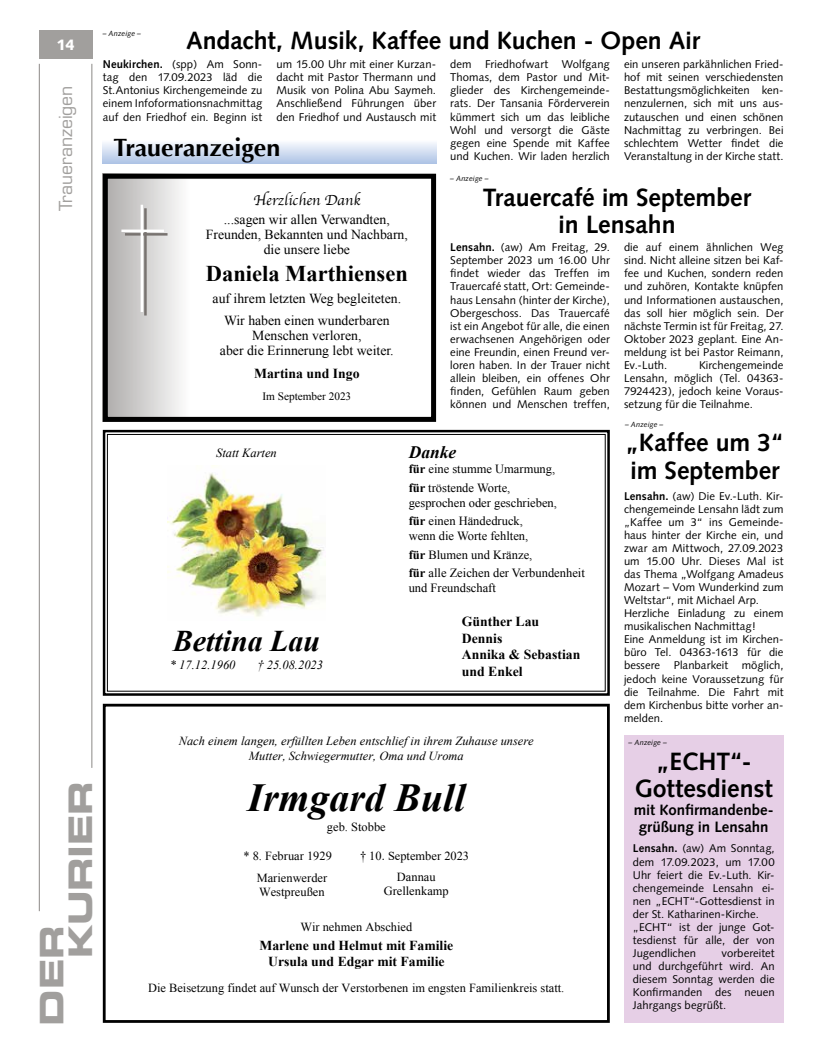
<style>
.page{position:relative;width:819px;height:1053px;background:#fff}
.page>*{position:absolute;margin:0;border:0;box-sizing:border-box;transform-origin:0 0}
.t1{font:italic 700 39.75px "Times New Roman";color:#000}
.t2{font:32.5px/28.9px "Eurostile LT Std Bold Ex 2";letter-spacing:-.01em;color:#a19f9d}
.t3{font:italic 700 30px "Times New Roman";color:#000}
.t4{font:700 25px/27.5px "Syntax LT Std";letter-spacing:-.005em;color:#000;text-align:center}
.t5{font:700 25px "Optima";color:#000}
.t6{font:700 22.5px "Times New Roman";color:#000}
.t7{font:17.5px "Eurostile LT Std";letter-spacing:-.005em;color:#a19f9d}
.t8{font:italic 700 17.5px "Times New Roman";color:#000}
.t9{font:700 15px/17.5px "Syntax LT Std";letter-spacing:-.005em;color:#000;text-align:center}
.t10{font:15px "Apple Chancery";color:#000}
.t11{font:900 15px "Syntax LT Std";color:#fff}
.t12{font:13.75px/15px "Times New Roman";color:#000;text-align:center}
.t13{font:700 13.75px/16.5px "Times New Roman";color:#000}
.t14{font:700 13.62px/15.6px "Times New Roman";color:#000;text-align:center}
.t15{font:12.5px/18.5px "Times New Roman";color:#000}
.t16{font:italic 12.5px "Times New Roman";color:#000}
.t17{font:12.38px/14.2px "Times New Roman";color:#000}
.t18{font:italic 12.38px/14.2px "Times New Roman";color:#000;text-align:center}
.t19{font:11.25px/13px "Syntax";letter-spacing:.005em;color:#000;text-align:justify}
.t20{font:11.25px "Times New Roman";color:#000}
.t21{font:italic 7.5px "Syntax LT Std";letter-spacing:.01em;color:#000}
.s1{font-weight:700}
</style>
<div class="page">
<div style="left:624px;top:735px;width:159px;height:287px;background:#e6cfe6"></div>
<hr style="left:39px;top:64px;width:1px;height:847px;background:#8c8986">
<hr style="left:92px;top:64px;width:1px;height:703px;background:#8c8986">
<div style="left:39px;top:30px;width:53px;height:29px;background:#a19f9d"></div>
<div style="left:103px;top:703px;width:506px;height:319px;border:3px solid #000"></div>
<div style="left:103px;top:174px;width:87px;height:248px;background:linear-gradient(to right,#acaaa9,#fdfdfd)"></div>
<div style="left:103px;top:174px;width:333px;height:248px;border:5px solid #000"></div>
<hr style="left:144px;top:208px;width:3px;height:107px;background:#787370">
<hr style="left:125px;top:233px;width:42px;height:2px;background:#787370">
<hr style="left:141px;top:205px;width:2px;height:107px;background:#fff">
<hr style="left:121px;top:229px;width:43px;height:3px;background:#fff">
<svg style="left:103px;top:430px;width:506px;height:265px"></svg>
<div style="left:107px;top:434px;width:498px;height:257px;border:1px solid #000"></div>
<img style="left:168px;top:466px;width:157px;height:154px">
<svg style="left:103px;top:143px;width:333px;height:21px;background:#cedbef"></svg>
<p class="t11" style="left:56px;top:36px;width:20px">14</p>
<p class="t7" style="left:55px;top:211px;width:127px;rotate:-90deg">Traueranzeigen</p>
<p class="t2" style="left:37px;top:958px;width:179px;text-indent:-67px;rotate:-90deg">Der<br>Kurier</p>
<p class="t4" style="left:186px;top:27px;width:515px">Andacht, Musik, Kaffee und Kuchen - Open Air</p>
<p class="t19" style="left:103px;top:58px;width:161px"><span class="s1">Neukirchen.</span> (spp) Am Sonn&shy;tag den 17.09.2023 läd die St.Antonius Kirchengemeinde zu einem Infoformationsnachmittag auf den Friedhof ein. Beginn ist</p>
<p class="t19" style="left:276px;top:58px;width:161px">um 15.00 Uhr mit einer Kurzan&shy;dacht mit Pastor Thermann und Musik von Polina Abu Saymeh.<br>Anschließend Führungen über den Friedhof und Austausch mit</p>
<p class="t19" style="left:450px;top:58px;width:161px">dem Friedhofwart Wolfgang Thomas, dem Pastor und Mit&shy;glieder des Kirchengemeinde&shy;rats. Der Tansania Förderverein kümmert sich um das leibliche Wohl und versorgt die Gäste gegen eine Spende mit Kaffee und Kuchen. Wir laden herzlich</p>
<p class="t19" style="left:624px;top:58px;width:161px">ein unseren parkähnlichen Fried&shy;hof mit seinen verschiedensten Bestattungsmöglichkeiten ken&shy;nenzulernen, sich mit uns aus&shy;zutauschen und einen schönen Nachmittag zu verbringen. Bei schlechtem Wetter findet die Veranstaltung in der Kirche statt.</p>
<p class="t21" style="left:103px;top:29px;width:40px">– Anzeige –</p>
<p class="t5" style="left:113px;top:133px;width:168px">Traueranzeigen</p>
<p class="t10" style="left:253px;top:188px;width:108px">Herzlichen Dank</p>
<p class="t12" style="left:206px;top:211px;width:204px">...sagen wir allen Verwandten,<br>Freunden, Bekannten und Nachbarn, die unsere liebe</p>
<p class="t6" style="left:206px;top:258px;width:203px">Daniela Marthiensen</p>
<p class="t12" style="left:212px;top:287px;width:190px;line-height:22.1px">auf ihrem letzten Weg begleiteten.<br>Wir haben einen wunderbaren</p>
<p class="t12" style="left:220px;top:328px;width:175px">Menschen verloren,<br>aber die Erinnerung lebt weiter.</p>
<p class="t13" style="left:254px;top:364px;width:107px">Martina und Ingo</p>
<p class="t20" style="left:262px;top:388px;width:90px">Im September 2023</p>
<p class="t21" style="left:450px;top:174px;width:40px">– Anzeige –</p>
<p class="t4" style="left:483px;top:183px;width:269px">Trauercafé im September in Lensahn</p>
<p class="t19" style="left:450px;top:241px;width:161px"><span class="s1">Lensahn.</span> (aw) Am Freitag, 29.<br>September 2023 um 16.00 Uhr findet wieder das Treffen im Trauercafé statt, Ort: Gemeinde&shy;haus Lensahn (hinter der Kirche), Obergeschoss. Das Trauercafé ist ein Angebot für alle, die einen erwachsenen Angehörigen oder eine Freundin, einen Freund ver&shy;loren haben. In der Trauer nicht allein bleiben, ein offenes Ohr finden, Gefühlen Raum geben können und Menschen treffen,</p>
<p class="t19" style="left:624px;top:241px;width:161px">die auf einem ähnlichen Weg sind. Nicht alleine sitzen bei Kaf&shy;fee und Kuchen, sondern reden und zuhören, Kontakte knüpfen und Informationen austauschen, das soll hier möglich sein. Der nächste Termin ist für Freitag, 27.<br>Oktober 2023 geplant. Eine An&shy;meldung ist bei Pastor Reimann, Ev.-Luth.</p>
<p class="t19" style="left:624px;top:358px;width:161px;text-indent:75px">Kirchengemeinde Lensahn, möglich (Tel. 04363- 7924423), jedoch keine Voraus&shy;setzung für die Teilnahme.</p>
<p class="t21" style="left:625px;top:419px;width:40px">– Anzeige –</p>
<p class="t16" style="left:216px;top:443px;width:62px">Statt Karten</p>
<p class="t3" style="left:173px;top:619px;width:149px">Bettina Lau</p>
<p class="t16" style="left:170px;top:656px;width:67px">* 17.12.1960</p>
<p class="t16" style="left:257px;top:656px;width:67px">† 25.08.2023</p>
<p class="t8" style="left:408px;top:440px;width:49px">Danke</p>
<p class="t15" style="left:408px;top:459px;width:148px"><span class="s1">für</span> eine stumme Umarmung, <span class="s1">für</span> tröstende Worte,</p>
<p class="t15" style="left:408px;top:493px;width:150px">gesprochen oder geschrieben, <span class="s1">für</span> einen Händedruck,</p>
<p class="t15" style="left:408px;top:526px;width:178px">wenn die Worte fehlten,<br><span class="s1">für</span> Blumen und Kränze,<br><span class="s1">für</span> alle Zeichen der Verbundenheit</p>
<p class="t15" style="left:408px;top:578px;width:89px">und Freundschaft</p>
<p class="t13" style="left:462px;top:613px;width:120px">Günther Lau<br>Dennis<br>Annika &amp; Sebastian und Enkel</p>
<p class="t18" style="left:179px;top:733px;width:356px">Nach einem langen, erfüllten Leben entschlief in ihrem Zuhause unsere<br>Mutter, Schwiegermutter, Oma und Uroma</p>
<p class="t1" style="left:247px;top:769px;width:219px">Irmgard Bull</p>
<p class="t17" style="left:327px;top:819px;width:60px">geb. Stobbe</p>
<p class="t17" style="left:243px;top:848px;width:90px">* 8. Februar 1929</p>
<p class="t17" style="left:360px;top:847px;width:111px">† 10. September 2023</p>
<p class="t17" style="left:257px;top:870px;width:72px">Marienwerder<br>Westpreußen</p>
<p class="t17" style="left:384px;top:869px;width:66px;text-align:center">Dannau<br>Grellenkamp</p>
<p class="t17" style="left:300px;top:919px;width:113px">Wir nehmen Abschied</p>
<p class="t14" style="left:259px;top:937px;width:195px">Marlene und Helmut mit Familie<br>Ursula und Edgar mit Familie</p>
<p class="t17" style="left:148px;top:980px;width:417px">Die Beisetzung findet auf Wunsch der Verstorbenen im engsten Familienkreis statt.</p>
<p class="t4" style="left:625px;top:429px;width:161px;text-align:left">„Kaffee um 3“ im September</p>
<p class="t19" style="left:624px;top:489px;width:161px;text-align:left"><span class="s1">Lensahn.</span> (aw) Die Ev.-Luth. Kir&shy;chengemeinde Lensahn lädt zum „Kaffee um 3“ ins Gemeinde&shy;haus hinter der Kirche ein, und zwar am Mittwoch, 27.09.2023 um 15.00 Uhr. Dieses Mal ist das Thema „Wolfgang Amadeus<br>Mozart – Vom Wunderkind zum<br>Weltstar“, mit Michael Arp.<br>Herzliche Einladung zu einem musikalischen Nachmittag!<br>Eine Anmeldung ist im Kirchen&shy;büro Tel. 04363-1613 für die bessere Planbarkeit möglich, jedoch keine Voraussetzung für die Teilnahme. Die Fahrt mit dem Kirchenbus bitte vorher an&shy;melden.</p>
<p class="t21" style="left:628px;top:738px;width:40px">– Anzeige –</p>
<p class="t4" style="left:634px;top:747px;width:140px">„ECHT“-<br>Gottesdienst</p>
<p class="t9" style="left:634px;top:800px;width:141px">mit Konfirmandenbe&shy;grüßung in Lensahn</p>
<p class="t19" style="left:632px;top:842px;width:143px;text-align:left"><span class="s1">Lensahn.</span> (aw) Am Sonntag, dem 17.09.2023, um 17.00<br>Uhr feiert die Ev.-Luth. Kir&shy;chengemeinde Lensahn ei&shy;nen „ECHT“-Gottesdienst in der St. Katharinen-Kirche. „ECHT“ ist der junge Got&shy;tesdienst für alle, der von<br>Jugendlichen</p>
<p class="t19" style="left:632px;top:946px;width:143px;text-indent:89px">vorbereitet und durchgeführt wird. An diesem Sonntag werden die Konfirmanden des neuen Jahrgangs begrüßt.</p>
</div>
